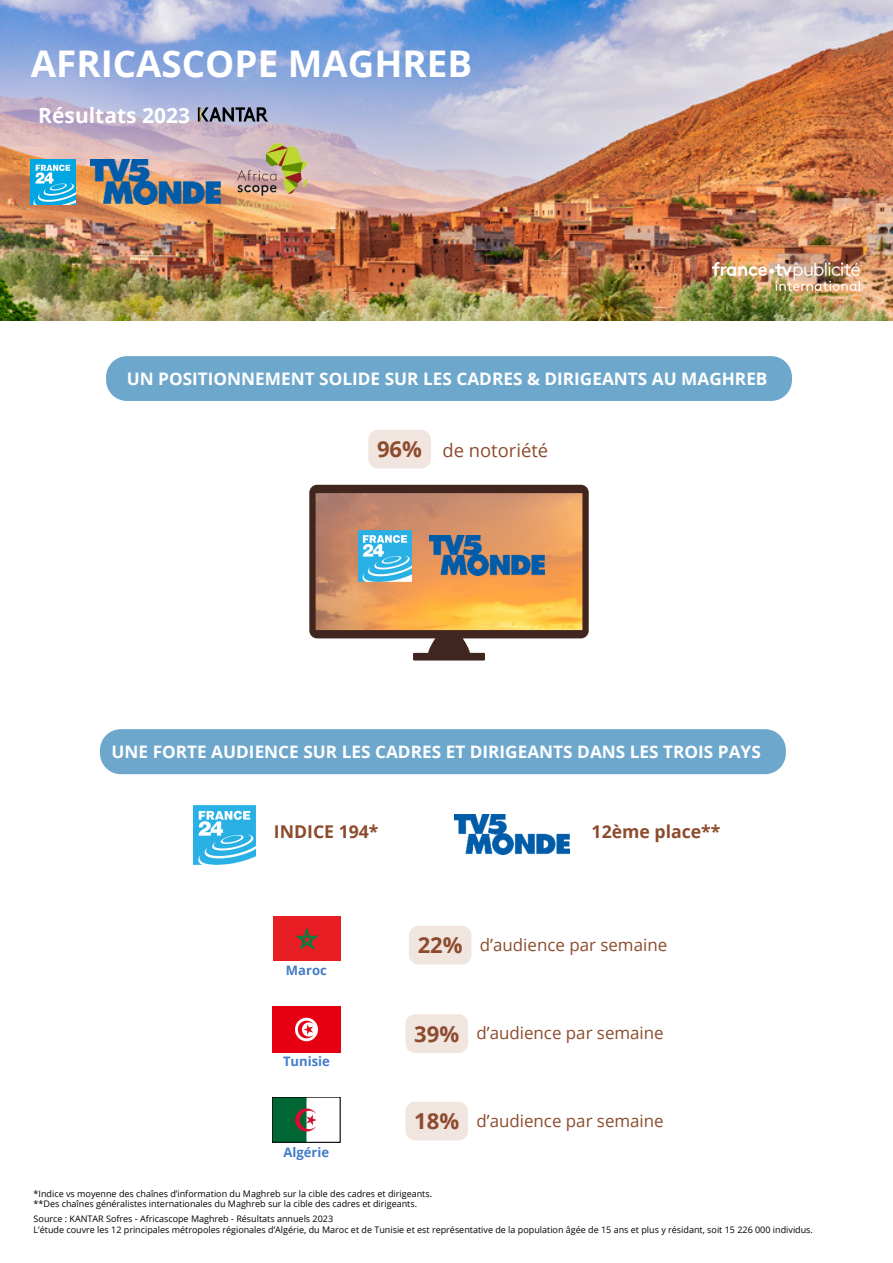
<style>
.page{position:relative;width:893px;height:1263px;background:#fff}
.page>*{position:absolute;margin:0;border:0;box-sizing:border-box;transform-origin:0 0}
.t1{font:700 36.75px "Open Sans";color:#fff}
.t2{font:700 22.05px "Open Sans";color:#8d4b2d}
.t3{font:700 21px "Open Sans";color:#fff}
.t4{font:18.38px "Open Sans";color:#8d4b2d}
.t5{font:700 17.62px "Open Sans";color:#8d4b2d}
.t6{font:700 17.25px "Open Sans";color:#fff}
.t7{font:16.88px "Open Sans";color:#8d4b2d}
.t8{font:700 13.05px "Open Sans";color:#437dc7}
.t9{font:9px "Open Sans";color:#000}
</style>
<div class="page">
<img style="left:0;top:0;width:893px;height:321px">
<img style="left:712px;top:263px;width:147px;height:28px">
<div style="left:106px;top:356px;width:686px;height:45px;background:#6da7cc;border-radius:21px"></div>
<div style="left:100px;top:729px;width:686px;height:45px;background:#6da7cc;border-radius:21px"></div>
<svg style="left:309px;top:485px;width:280px;height:175px"></svg>
<img style="left:193px;top:805px;width:63px;height:60px">
<img style="left:455px;top:815px;width:114px;height:40px">
<img style="left:358px;top:531px;width:53px;height:50px">
<img style="left:273px;top:916px;width:68px;height:45px">
<img style="left:272px;top:1007px;width:68px;height:45px">
<svg style="left:272px;top:1097px;width:68px;height:45px"></svg>
<div style="left:368px;top:430px;width:63px;height:38px;background:#f1e5e0"></div>
<div style="left:409px;top:926px;width:62px;height:38px;background:#f1e5e0"></div>
<div style="left:405px;top:1014px;width:63px;height:39px;background:#f1e5e0"></div>
<div style="left:405px;top:1102px;width:63px;height:38px;background:#f1e5e0"></div>
<img style="left:198px;top:108px;width:71px;height:14px">
<img style="left:91px;top:160px;width:102px;height:45px">
<img style="left:31px;top:160px;width:45px;height:45px">
<img style="left:193px;top:125px;width:158px;height:105px">
<img style="left:430px;top:536px;width:115px;height:40px">
<h6 class="t1" style="left:31px;top:38px;width:443px">AFRICASCOPE MAGHREB</h6>
<h2 class="t3" style="left:38px;top:100px;width:153px">Résultats 2023</h2>
<h2 class="t6" style="left:127px;top:367px;width:642px">UN POSITIONNEMENT SOLIDE SUR LES CADRES &amp; DIRIGEANTS AU MAGHREB</h2>
<p class="t2" style="left:377px;top:434px;width:46px">96%</p>
<h3 class="t4" style="left:442px;top:437px;width:107px">de notoriété</h3>
<h5 class="t6" style="left:112px;top:740px;width:651px">UNE FORTE AUDIENCE SUR LES CADRES ET DIRIGEANTS DANS LES TROIS PAYS</h5>
<h5 class="t5" style="left:274px;top:819px;width:106px">INDICE 194*</h5>
<p class="t5" style="left:591px;top:819px;width:130px">12ème place**</p>
<h3 class="t8" style="left:286px;top:961px;width:42px">Maroc</h3>
<p class="t8" style="left:283px;top:1052px;width:48px">Tunisie</p>
<p class="t8" style="left:283px;top:1143px;width:47px">Algérie</p>
<p class="t2" style="left:418px;top:930px;width:46px">22%</p>
<h4 class="t7" style="left:480px;top:933px;width:189px">d’audience par semaine</h4>
<p class="t2" style="left:414px;top:1018px;width:46px">39%</p>
<h6 class="t7" style="left:476px;top:1021px;width:189px">d’audience par semaine</h6>
<h2 class="t2" style="left:414px;top:1105px;width:46px">18%</h2>
<h5 class="t7" style="left:476px;top:1109px;width:189px">d’audience par semaine</h5>
<p class="t9" style="left:34px;top:1187px;width:400px">*Indice vs moyenne des chaînes d’information du Maghreb sur la cible des cadres et dirigeants.</p>
<p class="t9" style="left:34px;top:1198px;width:385px">**Des chaînes généralistes internationales du Maghreb sur la cible des cadres et dirigeants.</p>
<p class="t9" style="left:34px;top:1212px;width:301px">Source : KANTAR Sofres - Africascope Maghreb - Résultats annuels 2023</p>
<p class="t9" style="left:34px;top:1223px;width:781px">L’étude couvre les 12 principales métropoles régionales d’Algérie, du Maroc et de Tunisie et est représentative de la population âgée de 15 ans et plus y résidant, soit 15 226 000 individus.</p>
</div>
